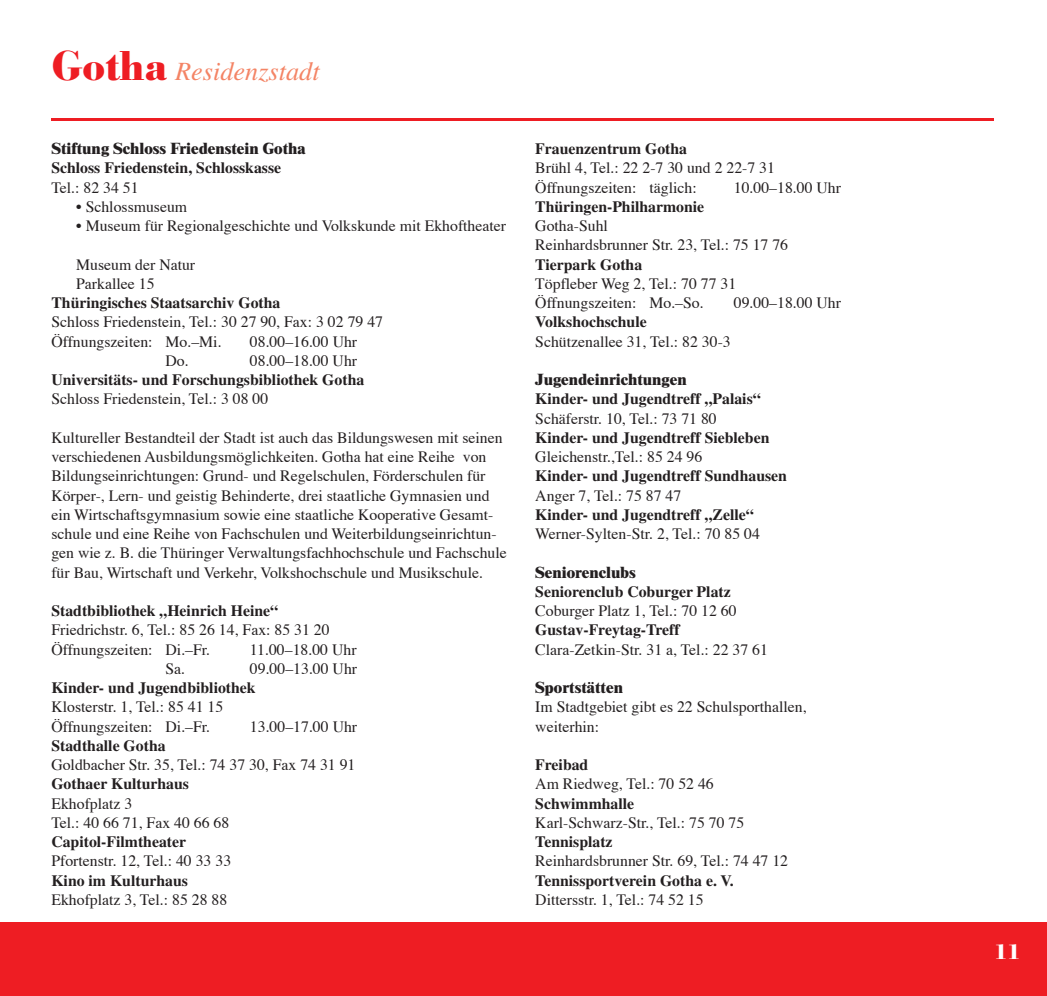
<style>
.page{position:relative;width:1047px;height:996px;background:#fff}
.page>*{position:absolute;margin:0;border:0;box-sizing:border-box;transform-origin:0 0}
.t1{font:italic 26.25px "Times";color:#f48465}
.t2{font:700 21px "Bodoxi";color:#fff}
.t3{font:15.75px/19.2px "Times";color:#231f20}
.t4{font:700 15.75px "Times";color:#231f20}
.t5{font:800 15.75px "Times";color:#231f20}
.s1{font-family:"Bodoxi";font-weight:700;font-style:normal;font-size:40.25px;color:#ee1d23}
</style>
<div class="page">
<div style="left:0;top:922px;width:1046px;height:74px;background:#ee1d23"></div>
<hr style="left:51px;top:118px;width:943px;height:3px;background:#ee1d23">
<h1 class="t1" style="left:51px;top:62px;width:270px"><span class="s1">Gotha</span> Residenzstadt</h1>
<p class="t5" style="left:51px;top:143px;width:256px">Stiftung Schloss Friedenstein Gotha</p>
<p class="t4" style="left:51px;top:162px;width:231px">Schloss Friedenstein, Schlosskasse</p>
<p class="t3" style="left:51px;top:179px;width:89px">Tel.: 82 34 51</p>
<p class="t3" style="left:76px;top:198px;width:112px">• Schlossmuseum</p>
<p class="t3" style="left:76px;top:217px;width:431px">• Museum für Regionalgeschichte und Volkskunde mit Ekhoftheater</p>
<p class="t3" style="left:76px;top:256px;width:120px">Museum der Natur<br>Parkallee 15</p>
<p class="t4" style="left:51px;top:297px;width:230px">Thüringisches Staatsarchiv Gotha</p>
<p class="t3" style="left:51px;top:314px;width:333px">Schloss Friedenstein, Tel.: 30 27 90, Fax: 3 02 79 47<br>Öffnungszeiten: Mo.–Mi.</p>
<p class="t3" style="left:250px;top:333px;width:109px">08.00–16.00 Uhr</p>
<p class="t3" style="left:165px;top:352px;width:25px">Do.</p>
<p class="t3" style="left:250px;top:352px;width:109px">08.00–18.00 Uhr</p>
<p class="t4" style="left:51px;top:374px;width:314px">Universitäts- und Forschungsbibliothek Gotha</p>
<p class="t3" style="left:51px;top:391px;width:218px">Schloss Friedenstein, Tel.: 3 08 00</p>
<p class="t3" style="left:51px;top:429px;width:457px">Kultureller Bestandteil der Stadt ist auch das Bildungswesen mit seinen verschiedenen Ausbildungsmöglichkeiten. Gotha hat eine Reihe von Bildungseinrichtungen: Grund- und Regelschulen, Förderschulen für Körper-, Lern- und geistig Behinderte, drei staatliche Gymnasien und ein Wirtschaftsgymnasium sowie eine staatliche Kooperative Gesamt&shy;schule und eine Reihe von Fachschulen und Weiterbildungseinrichtun&shy;gen wie z. B. die Thüringer Verwaltungsfachhochschule und Fachschule für Bau, Wirtschaft und Verkehr, Volkshochschule und Musikschule.</p>
<p class="t4" style="left:51px;top:605px;width:228px">Stadtbibliothek „Heinrich Heine“</p>
<p class="t3" style="left:51px;top:622px;width:280px">Friedrichstr. 6, Tel.: 85 26 14, Fax: 85 31 20<br>Öffnungszeiten: Di.–Fr.</p>
<p class="t3" style="left:250px;top:641px;width:108px">11.00–18.00 Uhr</p>
<p class="t3" style="left:165px;top:660px;width:21px">Sa.</p>
<p class="t3" style="left:250px;top:660px;width:109px">09.00–13.00 Uhr</p>
<p class="t4" style="left:51px;top:682px;width:206px">Kinder- und Jugendbibliothek</p>
<p class="t3" style="left:51px;top:699px;width:173px">Klosterstr. 1, Tel.: 85 41 15<br>Öffnungszeiten: Di.–Fr.</p>
<p class="t3" style="left:250px;top:718px;width:109px">13.00–17.00 Uhr</p>
<p class="t4" style="left:51px;top:740px;width:116px">Stadthalle Gotha</p>
<p class="t3" style="left:51px;top:756px;width:305px">Goldbacher Str. 35, Tel.: 74 37 30, Fax 74 31 91</p>
<p class="t4" style="left:51px;top:778px;width:139px">Gothaer Kulturhaus</p>
<p class="t3" style="left:51px;top:795px;width:179px">Ekhofplatz 3<br>Tel.: 40 66 71, Fax 40 66 68</p>
<p class="t4" style="left:51px;top:836px;width:136px">Capitol-Filmtheater</p>
<p class="t3" style="left:51px;top:853px;width:181px">Pfortenstr. 12, Tel.: 40 33 33</p>
<p class="t4" style="left:51px;top:874px;width:138px">Kino im Kulturhaus</p>
<p class="t3" style="left:51px;top:891px;width:177px">Ekhofplatz 3, Tel.: 85 28 88</p>
<p class="t4" style="left:535px;top:143px;width:153px">Frauenzentrum Gotha</p>
<p class="t3" style="left:535px;top:160px;width:241px">Brühl 4, Tel.: 22 2-7 30 und 2 22-7 31<br>Öffnungszeiten: täglich:</p>
<p class="t3" style="left:734px;top:179px;width:109px">10.00–18.00 Uhr</p>
<p class="t4" style="left:535px;top:201px;width:170px">Thüringen-Philharmonie</p>
<p class="t3" style="left:535px;top:217px;width:254px">Gotha-Suhl<br>Reinhardsbrunner Str. 23, Tel.: 75 17 76</p>
<p class="t4" style="left:535px;top:258px;width:108px">Tierpark Gotha</p>
<p class="t3" style="left:535px;top:275px;width:202px">Töpfleber Weg 2, Tel.: 70 77 31<br>Öffnungszeiten: Mo.–So.</p>
<p class="t3" style="left:733px;top:294px;width:109px">09.00–18.00 Uhr</p>
<p class="t4" style="left:535px;top:316px;width:113px">Volkshochschule</p>
<p class="t3" style="left:535px;top:333px;width:197px">Schützenallee 31, Tel.: 82 30-3</p>
<p class="t5" style="left:535px;top:374px;width:153px">Jugendeinrichtungen</p>
<p class="t4" style="left:535px;top:393px;width:227px">Kinder- und Jugendtreff „Palais“</p>
<p class="t3" style="left:535px;top:410px;width:183px">Schäferstr. 10, Tel.: 73 71 80</p>
<p class="t4" style="left:535px;top:432px;width:236px">Kinder- und Jugendtreff Siebleben</p>
<p class="t3" style="left:535px;top:448px;width:168px">Gleichenstr.,Tel.: 85 24 96</p>
<p class="t4" style="left:535px;top:470px;width:253px">Kinder- und Jugendtreff Sundhausen</p>
<p class="t3" style="left:535px;top:487px;width:148px">Anger 7, Tel.: 75 87 47</p>
<p class="t4" style="left:535px;top:509px;width:220px">Kinder- und Jugendtreff „Zelle“</p>
<p class="t3" style="left:535px;top:525px;width:226px">Werner-Sylten-Str. 2, Tel.: 70 85 04</p>
<p class="t5" style="left:535px;top:566px;width:102px">Seniorenclubs</p>
<p class="t4" style="left:535px;top:586px;width:197px">Seniorenclub Coburger Platz</p>
<p class="t3" style="left:535px;top:602px;width:203px">Coburger Platz 1, Tel.: 70 12 60</p>
<p class="t4" style="left:535px;top:624px;width:146px">Gustav-Freytag-Treff</p>
<p class="t3" style="left:535px;top:641px;width:234px">Clara-Zetkin-Str. 31 a, Tel.: 22 37 61</p>
<p class="t5" style="left:535px;top:682px;width:89px">Sportstätten</p>
<p class="t3" style="left:535px;top:699px;width:273px">Im Stadtgebiet gibt es 22 Schulsporthallen, weiterhin:</p>
<p class="t4" style="left:535px;top:759px;width:55px">Freibad</p>
<p class="t3" style="left:535px;top:776px;width:180px">Am Riedweg, Tel.: 70 52 46</p>
<p class="t4" style="left:535px;top:797px;width:100px">Schwimmhalle</p>
<p class="t3" style="left:535px;top:814px;width:210px">Karl-Schwarz-Str., Tel.: 75 70 75</p>
<p class="t4" style="left:535px;top:836px;width:79px">Tennisplatz</p>
<p class="t3" style="left:535px;top:853px;width:254px">Reinhardsbrunner Str. 69, Tel.: 74 47 12</p>
<p class="t4" style="left:535px;top:874px;width:200px">Tennissportverein Gotha e. V.</p>
<p class="t3" style="left:535px;top:891px;width:170px">Dittersstr. 1, Tel.: 74 52 15</p>
<h2 class="t2" style="left:994px;top:944px;width:28px">11</h2>
</div>
